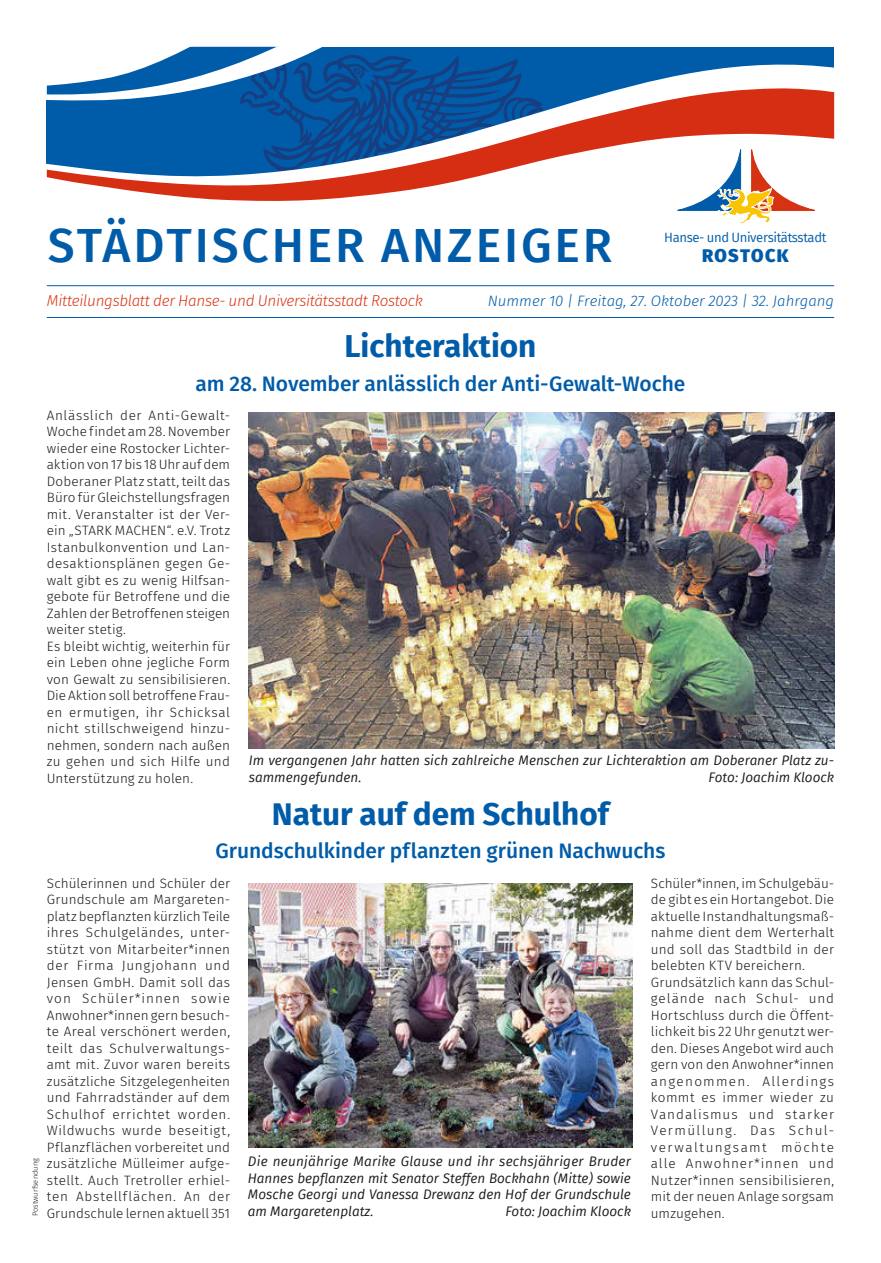
<style>
.page{position:relative;width:881px;height:1263px;background:#fff}
.page>*{position:absolute;margin:0;border:0;box-sizing:border-box;transform-origin:0 0}
.t1{font:500 48px "Fira Sans";letter-spacing:.06em;color:#005ca9}
.t2{font:700 31.5px "Fira Sans";color:#005ca9}
.t3{font:500 21px "Fira Sans";letter-spacing:-.005em;color:#005ca9}
.t4{font:800 18px "Fira Sans";letter-spacing:.07em;color:#005ca9}
.t5{font:italic 300 15.75px "Fira Sans";letter-spacing:-.02em;color:#d63313}
.t6{font:italic 300 15px "Fira Sans";color:#005ca9}
.t7{font:300 13.5px/16.5px "Fira Sans";letter-spacing:.015em;color:#1a1a18}
.t8{font:italic 13.5px/16.5px "Fira Sans";color:#1a1a18}
.t9{font:13.05px "Fira Sans";letter-spacing:-.03em;color:#005ca9}
.t10{font:300 7.5px "Fira Sans";color:#1a1a18}
</style>
<div class="page">
<svg style="left:543px;top:47px;width:290px;height:163px;fill:#005ca9"></svg>
<svg style="left:543px;top:88px;width:290px;height:115px"></svg>
<svg style="left:47px;top:47px;width:496px;height:154px"></svg>
<hr style="left:47px;top:285px;width:786px;height:1px;background:#005ca9">
<hr style="left:47px;top:317px;width:786px;height:1px;background:#005ca9">
<svg style="left:676px;top:150px;width:138px;height:74px"></svg>
<img style="left:248px;top:412px;width:585px;height:336px">
<img style="left:249px;top:883px;width:382px;height:264px">
<h1 class="t1" style="left:48px;top:207px;width:566px">STÄDTISCHER ANZEIGER</h1>
<p class="t9" style="left:664px;top:228px;width:164px">Hanse- und Universitätsstadt</p>
<h3 class="t4" style="left:701px;top:239px;width:88px">ROSTOCK</h3>
<p class="t5" style="left:47px;top:289px;width:377px">Mitteilungsblatt der Hanse- und Universitätsstadt Rostock</p>
<p class="t6" style="left:487px;top:290px;width:347px">Nummer 10 | Freitag, 27. Oktober 2023 | 32. Jahrgang</p>
<h2 class="t2" style="left:344px;top:319px;width:193px">Lichteraktion</h2>
<h3 class="t3" style="left:195px;top:366px;width:491px">am 28. November anlässlich der Anti-Gewalt-Woche</h3>
<p class="t7" style="left:47px;top:407px;width:185px">Anlässlich der Anti-Gewalt-<br>Woche findet am 28. November wieder eine Rostocker Lichter&shy;aktion von 17 bis 18 Uhr auf dem<br>Doberaner Platz statt, teilt das<br>Büro für Gleichstellungsfragen mit. Veranstalter ist der Ver&shy;ein „STARK MACHEN“. e.V. Trotz<br>Istanbulkonvention und Lan&shy;desaktionsplänen gegen Ge&shy;walt gibt es zu wenig Hilfsan&shy;gebote für Betroffene und die<br>Zahlen der Betroffenen steigen weiter stetig.<br>Es bleibt wichtig, weiterhin für ein Leben ohne jegliche Form von Gewalt zu sensibilisieren.<br>Die Aktion soll betroffene Frau&shy;en ermutigen, ihr Schicksal nicht stillschweigend hinzu&shy;nehmen, sondern nach außen zu gehen und sich Hilfe und<br>Unterstützung zu holen.</p>
<p class="t8" style="left:249px;top:752px;width:586px">Im vergangenen Jahr hatten sich zahlreiche Menschen zur Lichteraktion am Doberaner Platz zu&shy;sammengefunden.</p>
<p class="t8" style="left:708px;top:768px;width:127px">Foto: Joachim Kloock</p>
<h2 class="t2" style="left:272px;top:787px;width:338px">Natur auf dem Schulhof</h2>
<h3 class="t3" style="left:215px;top:834px;width:451px">Grundschulkinder pflanzten grünen Nachwuchs</h3>
<p class="t7" style="left:47px;top:875px;width:185px;text-align:justify">Schülerinnen und Schüler der Grundschule am Margareten&shy;platz bepflanzten kürzlich Teile ihres Schulgeländes, unter&shy;stützt von Mitarbeiter*innen der Firma Jungjohann und Jensen GmbH. Damit soll das von Schüler*innen sowie Anwohner*innen gern besuch&shy;te Areal verschönert werden, teilt das Schulverwaltungs&shy;amt mit. Zuvor waren bereits zusätzliche Sitzgelegenheiten und Fahrradständer auf dem Schulhof errichtet worden.<br>Wildwuchs wurde beseitigt, Pflanzflächen vorbereitet und zusätzliche Mülleimer aufge&shy;stellt. Auch Tretroller erhiel&shy;ten Abstellflächen. An der Grundschule lernen aktuell 351</p>
<p class="t7" style="left:650px;top:874px;width:185px">Schüler*innen, im Schulgebäu&shy;de gibt es ein Hortangebot. Die aktuelle Instandhaltungsmaß&shy;nahme dient dem Werterhalt und soll das Stadtbild in der belebten KTV bereichern.<br>Grundsätzlich kann das Schul&shy;gelände nach Schul- und<br>Hortschluss durch die Öffent&shy;lichkeit bis 22 Uhr genutzt wer&shy;den. Dieses Angebot wird auch gern von den Anwohner*innen angenommen. Allerdings kommt es immer wieder zu<br>Vandalismus und starker<br>Vermüllung. Das Schul&shy;verwaltungsamt möchte alle Anwohner*innen und<br>Nutzer*innen sensibilisieren, mit der neuen Anlage sorgsam umzugehen.</p>
<p class="t8" style="left:248px;top:1153px;width:384px;text-align:justify">Die neunjährige Marike Glause und ihr sechsjähriger Bruder Hannes bepflanzen mit Senator Steffen Bockhahn (Mitte) sowie Mosche Georgi und Vanessa Drewanz den Hof der Grundschule am Margaretenplatz.</p>
<p class="t10" style="left:30px;top:1216px;width:60px;rotate:-90deg">Postwurfsendung</p>
<p class="t8" style="left:505px;top:1202px;width:127px">Foto: Joachim Kloock</p>
</div>
